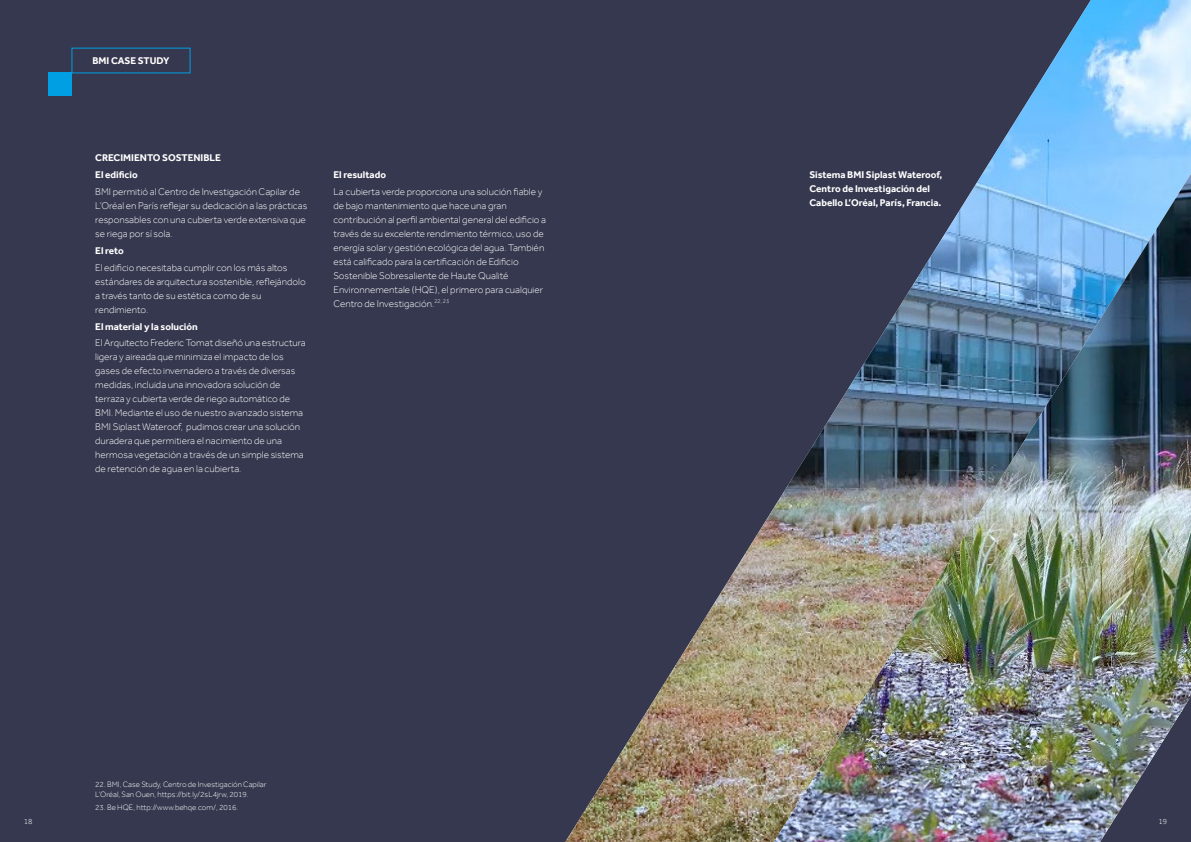
<style>
.page{position:relative;width:1191px;height:842px;background:#35384e}
.page>*{position:absolute;margin:0;border:0;box-sizing:border-box;transform-origin:0 0}
.t1{font:300 10px/14px "Effra";color:#fff}
.t2{font:700 10px/14px "Effra";color:#fff}
.t3{font:300 8px/10px "Effra";color:#fff}
</style>
<div class="page">
<svg style="left:71px;top:47px;width:120px;height:27px"></svg>
<div style="left:48px;top:72px;width:23px;height:24px;background:#009fe3"></div>
<img style="left:565px;top:0;width:626px;height:842px">
<img style="left:774px;top:174px;width:417px;height:668px">
<p class="t2" style="left:92px;top:53px;width:79px">BMI CASE STUDY</p>
<p class="t2" style="left:95px;top:150px;width:127px;line-height:16.8px">CRECIMIENTO SOSTENIBLE<br>El edificio</p>
<p class="t1" style="left:95px;top:185px;width:214px">BMI permitió al Centro de Investigación Capilar de L’Oréal en París reflejar su dedicación a las prácticas responsables con una cubierta verde extensiva que se riega por sí sola.</p>
<p class="t2" style="left:95px;top:243px;width:30px">El reto</p>
<p class="t1" style="left:95px;top:260px;width:212px">El edificio necesitaba cumplir con los más altos estándares de arquitectura sostenible, reflejándolo a través tanto de su estética como de su rendimiento.</p>
<p class="t2" style="left:95px;top:319px;width:104px">El material y la solución</p>
<p class="t1" style="left:95px;top:336px;width:212px">El Arquitecto Frederic Tomat diseñó una estructura ligera y aireada que minimiza el impacto de los gases de efecto invernadero a través de diversas medidas, incluida una innovadora solución de terraza y cubierta verde de riego automático de BMI. Mediante el uso de nuestro avanzado sistema BMI Siplast Wateroof, pudimos crear una solución duradera que permitiera el nacimiento de una hermosa vegetación a través de un simple sistema de retención de agua en la cubierta.</p>
<p class="t2" style="left:333px;top:167px;width:54px">El resultado</p>
<p class="t1" style="left:333px;top:184px;width:214px">La cubierta verde proporciona una solución fiable y de bajo mantenimiento que hace una gran contribución al perfil ambiental general del edificio a través de su excelente rendimiento térmico, uso de energía solar y gestión ecológica del agua. También está calificado para la certificación de Edificio Sostenible Sobresaliente de Haute Qualité Environnementale (HQE), el primero para cualquier Centro de Investigación.<sup>22,</sup> <sup>23</sup></p>
<p class="t3" style="left:95px;top:779px;width:173px">22. BMI, Case Study, Centro de Investigación Capilar<br>L’Oréal, San Ouen, https://bit.ly/2sL4jrw, 2019.</p>
<p class="t3" style="left:95px;top:802px;width:145px">23. Be HQE, http://www.behqe.com/, 2016.</p>
<p class="t2" style="left:809px;top:167px;width:135px">Sistema BMI Siplast Wateroof,<br>Centro de Investigación del<br>Cabello L’Oréal, París, Francia.</p>
<p class="t3" style="left:24px;top:816px;width:10px">18</p>
<p class="t3" style="left:1158px;top:816px;width:10px">19</p>
</div>
